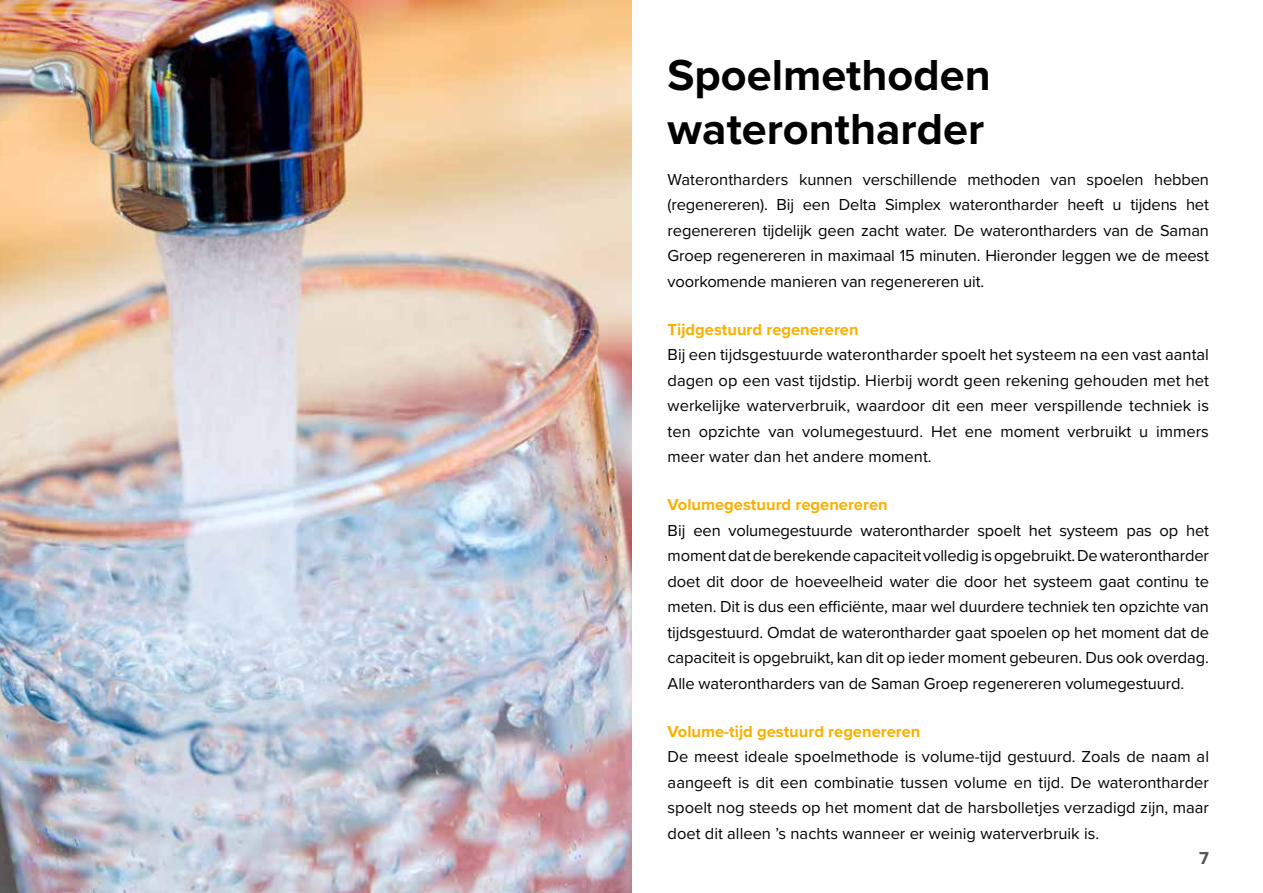
<style>
.page{position:relative;width:1263px;height:893px;background:#fff}
.page>*{position:absolute;margin:0;border:0;box-sizing:border-box;transform-origin:0 0}
.t1{font:700 45px/54px "Proxima Nova";color:#000}
.t2{font:700 18px "Proxima Nova";color:#575756}
.t3{font:16.5px/25.5px "Proxima Nova";letter-spacing:-.005em;color:#020203;text-align:justify}
.t4{font:700 16.5px "Proxima Nova";color:#f9b000}
</style>
<div class="page">
<img style="left:0;top:0;width:632px;height:893px">
<h1 class="t1" style="left:668px;top:47px;width:325px">Spoelmethoden waterontharder</h1>
<p class="t3" style="left:668px;top:166px;width:543px">Waterontharders kunnen verschillende methoden van spoelen hebben (regenereren). Bij een Delta Simplex waterontharder heeft u tijdens het regenereren tijdelijk geen zacht water. De waterontharders van de Saman Groep regenereren in maximaal 15 minuten. Hieronder leggen we de meest voorkomende manieren van regenereren uit.</p>
<p class="t4" style="left:668px;top:317px;width:192px">Tijdgestuurd regenereren</p>
<p class="t3" style="left:668px;top:341px;width:543px">Bij een tijdsgestuurde waterontharder spoelt het systeem na een vast aantal dagen op een vast tijdstip. Hierbij wordt geen rekening gehouden met het werkelijke waterverbruik, waardoor dit een meer verspillende techniek is ten opzichte van volumegestuurd. Het ene moment verbruikt u immers meer water dan het andere moment.</p>
<p class="t4" style="left:668px;top:493px;width:222px">Volumegestuurd regenereren</p>
<p class="t3" style="left:668px;top:517px;width:543px">Bij een volumegestuurde waterontharder spoelt het systeem pas op het moment dat de berekende capaciteit volledig is opgebruikt. De waterontharder doet dit door de hoeveelheid water die door het systeem gaat continu te meten. Dit is dus een efficiënte, maar wel duurdere techniek ten opzichte van tijdsgestuurd. Omdat de waterontharder gaat spoelen op het moment dat de capaciteit is opgebruikt, kan dit op ieder moment gebeuren. Dus ook overdag.<br>Alle waterontharders van de Saman Groep regenereren volumegestuurd.</p>
<p class="t4" style="left:668px;top:719px;width:254px">Volume-tijd gestuurd regenereren</p>
<p class="t3" style="left:668px;top:743px;width:543px">De meest ideale spoelmethode is volume-tijd gestuurd. Zoals de naam al aangeeft is dit een combinatie tussen volume en tijd. De waterontharder spoelt nog steeds op het moment dat de harsbolletjes verzadigd zijn, maar doet dit alleen ’s nachts wanneer er weinig waterverbruik is.</p>
<p class="t2" style="left:1199px;top:844px;width:11px">7</p>
</div>
